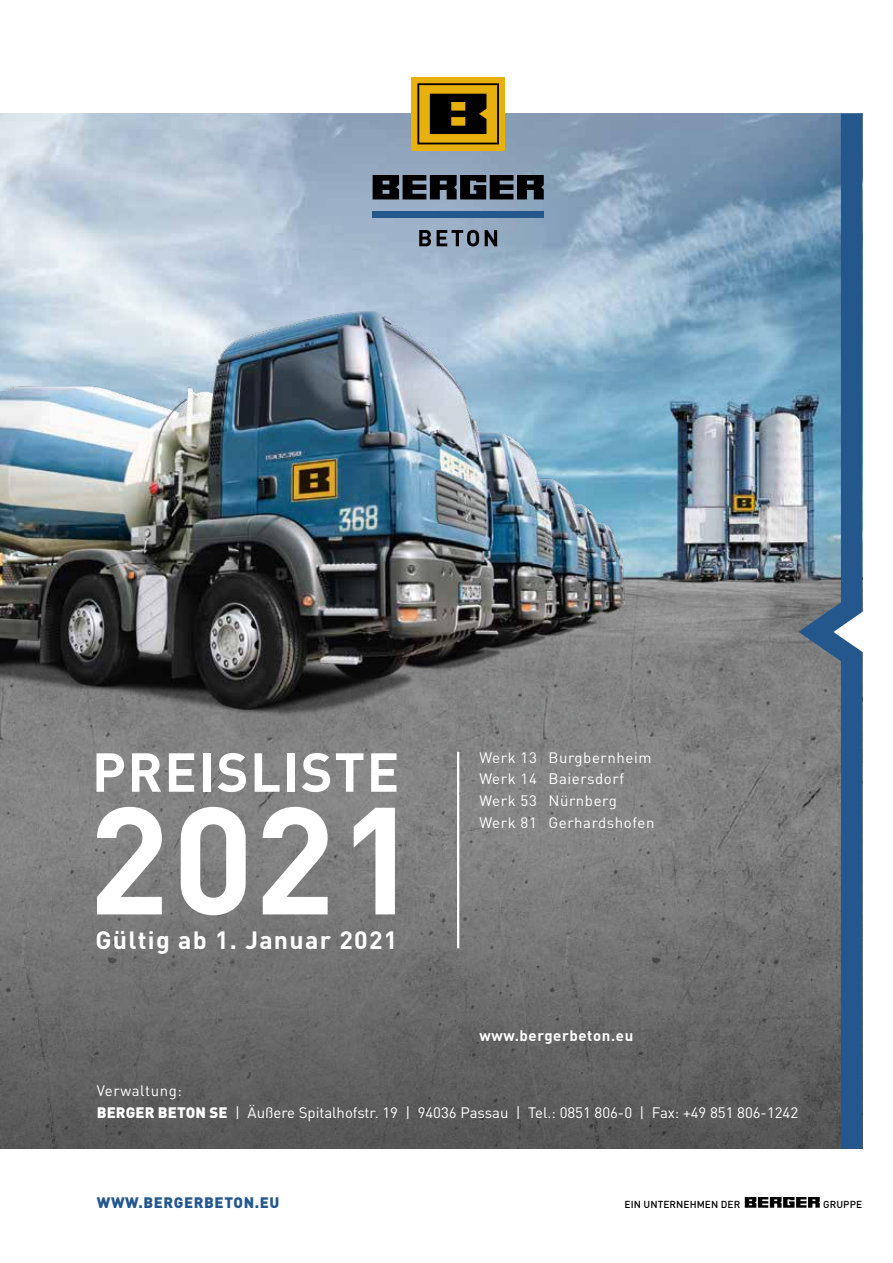
<style>
.page{position:relative;width:893px;height:1263px;background:#fff}
.page>*{position:absolute;margin:0;border:0;box-sizing:border-box;transform-origin:0 0}
.t1{font:700 149.85px "DIN Pro";color:#fff}
.t2{font:700 54px "DIN Pro";letter-spacing:.03em;color:#fff}
.t3{font:700 24.75px "DIN Pro";letter-spacing:.05em;color:#fff}
.t4{font:15px/21.6px "DIN Pro";color:#fff}
.t5{font:15px/21.6px "DIN Pro";letter-spacing:.035em;color:#fff}
.t6{font:900 15px "DIN Pro";letter-spacing:.04em;color:#24588d}
.t7{font:700 15px "DIN Pro";letter-spacing:.04em;color:#fff}
.t8{font:500 10.05px "DIN Pro";letter-spacing:.01em;color:#000}
.s1{font-weight:900}
</style>
<div class="page">
<img style="left:0;top:114px;width:798px;height:730px">
<div style="left:0;top:844px;width:862px;height:305px;background:linear-gradient(to bottom,#838383,#555)"></div>
<svg style="left:745px;top:1197px;width:75px;height:11px"></svg>
<hr style="left:457px;top:752px;width:2px;height:196px;background:#fff">
<img style="left:0;top:218px;width:736px;height:627px">
<svg style="left:798px;top:114px;width:64px;height:1035px"></svg>
<svg style="left:833px;top:594px;width:30px;height:76px"></svg>
<svg style="left:373px;top:175px;width:171px;height:24px"></svg>
<svg style="left:419px;top:230px;width:12px;height:16px"></svg>
<svg style="left:437px;top:230px;width:42px;height:16px"></svg>
<svg style="left:485px;top:230px;width:12px;height:16px"></svg>
<div style="left:373px;top:212px;width:171px;height:6px;background:#24588d"></div>
<div style="left:411px;top:77px;width:94px;height:74px;background:#e7b00c"></div>
<svg style="left:417px;top:83px;width:82px;height:61px"></svg>
<h2 class="t2" style="left:92px;top:727px;width:309px">PREISLISTE</h2>
<h1 class="t1" style="left:88px;top:735px;width:333px">2021</h1>
<h3 class="t3" style="left:95px;top:919px;width:303px">Gültig ab 1. Januar 2021</h3>
<p class="t5" style="left:479px;top:745px;width:177px">Werk 13 Burgbernheim<br>Werk 14 Baiersdorf<br>Werk 53 Nürnberg<br>Werk 81 Gerhardshofen</p>
<p class="t7" style="left:479px;top:1023px;width:155px">www.bergerbeton.eu</p>
<p class="t4" style="left:97px;top:1078px;width:703px">Verwaltung:<br><span class="s1">BERGER BETON SE</span> | Äußere Spitalhofstr. 19 | 94036 Passau | Tel.: 0851 806-0 | Fax: +49 851 806-1242</p>
<p class="t6" style="left:97px;top:1189px;width:184px">WWW.BERGERBETON.EU</p>
<p class="t8" style="left:625px;top:1196px;width:117px">EIN UNTERNEHMEN DER</p>
<p class="t8" style="left:823px;top:1196px;width:40px">GRUPPE</p>
</div>
